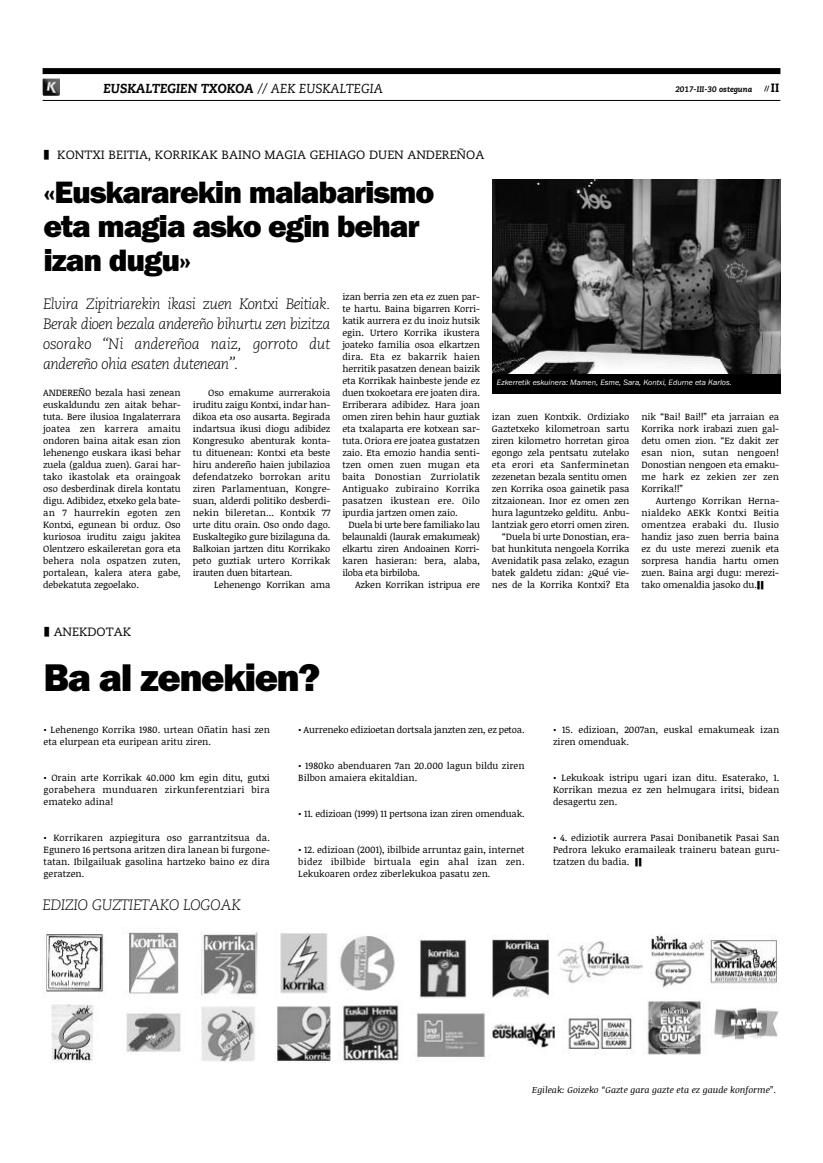
<style>
.page{position:relative;width:823px;height:1163px;background:#fff}
.page>*{position:absolute;margin:0;border:0;box-sizing:border-box;transform-origin:0 0}
.t1{font:800 40px "Franklin Gothic";letter-spacing:-.04em;color:#000}
.t2{font:800 32px/34px "Franklin Gothic";letter-spacing:-.035em;color:#000}
.t3{font:italic 300 15px/20px "Caecilia LT Std";letter-spacing:-.04em;color:#000;text-align:justify}
.t4{font:italic 800 13px "Caecilia LT Std";color:#050505;scale:.96 1}
.t5{font:12px "Caecilia LT Std";color:#050505}
.t6{font:9.5px/12px "Noticia Text";letter-spacing:-.005em;color:#000;text-align:justify}
.t7{font:italic 9px "Noticia Text";color:#000}
.t8{font:italic 8px "Franklin Gothic";color:#fff}
.t9{font:italic 800 8px "Caecilia LT Std";color:#050505;scale:.96 1}
.t10{font:800 7px "Caecilia LT Std";color:#000}
.s1{font-weight:400}
.s2{font-size:12px}
.s3{font-size:16px}
</style>
<div class="page">
<div style="left:43px;top:68px;width:737px;height:6px;background:#000"></div>
<hr style="left:43px;top:100px;width:737px;height:1px;background:#000">
<img style="left:42px;top:78px;width:18px;height:18px">
<img style="left:492px;top:179px;width:287px;height:195px">
<img style="left:44px;top:932px;width:735px;height:131px">
<div style="left:491px;top:374px;width:288px;height:20px;background:#000"></div>
<h3 class="t4" style="left:103px;top:83px;width:292px">EUSKALTEGIEN TXOKOA <span class="s1">// AEK EUSKALTEGIA</span></h3>
<p class="t9" style="left:675px;top:86px;width:81px">2017-III-30 osteguna</p>
<p class="t10" style="left:763px;top:86px;width:17px">// <span class="s2">II</span></p>
<p class="t5" style="left:57px;top:150px;width:428px">KONTXI BEITIA, KORRIKAK BAINO MAGIA GEHIAGO DUEN ANDEREÑOA</p>
<h2 class="t2" style="left:44px;top:175px;width:392px">«Euskararekin malabarismo eta magia asko egin behar izan dugu»</h2>
<h3 class="t3" style="left:43px;top:295px;width:289px">Elvira Zipitriarekin ikasi zuen Kontxi Beitiak.<br>Berak dioen bezala andereño bihurtu zen bizitza osorako “Ni andereñoa naiz, gorroto dut andereño ohia esaten dutenean<span class="s3">”.</span></h3>
<p class="t6" style="left:43px;top:387px;width:139px">ANDEREÑO bezala hasi zenean euskaldundu zen aitak behar&shy;tuta. Bere ilusioa Ingalaterrara joatea zen karrera amaitu ondoren baina aitak esan zion lehenengo euskara ikasi behar zuela (galdua zuen). Garai har&shy;tako ikastolak eta oraingoak oso desberdinak direla kontatu digu. Adibidez, etxeko gela bate&shy;an 7 haurrekin egoten zen Kontxi, egunean bi orduz. Oso kuriosoa iruditu zaigu jakitea Olentzero eskaileretan gora eta behera nola ospatzen zuten, portalean, kalera atera gabe, debekatuta zegoelako.</p>
<p class="t6" style="left:193px;top:387px;width:139px;text-indent:16px">Oso emakume aurrerakoia iruditu zaigu Kontxi, indar han&shy;dikoa eta oso ausarta. Begirada indartsua ikusi diogu adibidez Kongresuko abenturak konta&shy;tu dituenean: Kontxi eta beste hiru andereño haien jubilazioa defendatzeko borrokan aritu ziren Parlamentuan, Kongre&shy;suan, alderdi politiko desberdi&shy;nekin bileretan... Kontxik 77 urte ditu orain. Oso ondo dago.<br>Euskaltegiko gure bizilaguna da.<br>Balkoian jartzen ditu Korrikako peto guztiak urtero Korrikak irauten duen bitartean.</p>
<p class="t6" style="left:214px;top:579px;width:118px">Lehenengo Korrikan ama</p>
<p class="t6" style="left:342px;top:291px;width:139px">izan berria zen eta ez zuen par&shy;te hartu. Baina bigarren Korri&shy;katik aurrera ez du inoiz hutsik egin. Urtero Korrika ikustera joateko familia osoa elkartzen dira. Eta ez bakarrik haien herritik pasatzen denean baizik eta Korrikak hainbeste jende ez duen txokoetara ere joaten dira.<br>Erriberara adibidez. Hara joan omen ziren behin haur guztiak eta txalaparta ere kotxean sar&shy;tuta. Oriora ere joatea gustatzen zaio. Eta emozio handia senti&shy;tzen omen zuen mugan eta baita Donostian Zurriolatik Antiguako zubiraino Korrika pasatzen ikustean ere. Oilo ipurdia jartzen omen zaio.</p>
<p class="t6" style="left:342px;top:519px;width:139px;text-indent:6px">Duela bi urte bere familiako lau belaunaldi (laurak emakumeak) elkartu ziren Andoainen Korri&shy;karen hasieran: bera, alaba, iloba eta birbiloba.</p>
<p class="t6" style="left:355px;top:579px;width:126px">Azken Korrikan istripua ere</p>
<p class="t8" style="left:496px;top:377px;width:236px">Ezkerretik eskuinera: Mamen, Esme, Sara, Kontxi, Edurne eta Karlos.</p>
<p class="t6" style="left:491px;top:411px;width:139px;text-align:right">izan zuen Kontxik. Ordiziako<br>Gaztetxeko kilometroan sartu ziren kilometro horretan giroa egongo zela pentsatu zutelako eta erori eta Sanferminetan zezenetan bezala sentitu omen zen Korrika osoa gainetik pasa zitzaionean. Inor ez omen zen hura laguntzeko gelditu. Anbu&shy;lantziak gero etorri omen ziren. “Duela bi urte Donostian, era&shy;bat hunkituta nengoela Korrika<br>Avenidatik pasa zelako, ezagun batek galdetu zidan: ¿Qué vie&shy;nes de la Korrika Kontxi? Eta</p>
<p class="t6" style="left:641px;top:411px;width:139px">nik “Bai! Bai!!” eta jarraian ea Korrika nork irabazi zuen gal&shy;detu omen zion. “Ez dakit zer esan nion, sutan nengoen!<br>Donostian nengoen eta emaku&shy;me hark ez zekien zer zen Korrika!!”</p>
<p class="t6" style="left:641px;top:495px;width:139px;text-indent:14px">Aurtengo Korrikan Herna&shy;nialdeko AEKk Kontxi Beitia omentzea erabaki du. Ilusio handiz jaso zuen berria baina ez du uste merezi zuenik eta sorpresa handia hartu omen zuen. Baina argi dugu: merezi&shy;tako omenaldia jasoko du.</p>
<p class="t5" style="left:54px;top:626px;width:79px">ANEKDOTAK</p>
<h1 class="t1" style="left:44px;top:653px;width:278px">Ba al zenekien?</h1>
<p class="t6" style="left:44px;top:723px;width:228px">• Lehenengo Korrika 1980. urtean Oñatin hasi zen eta elurpean eta euripean aritu ziren.</p>
<p class="t6" style="left:44px;top:771px;width:228px">• Orain arte Korrikak 40.000 km egin ditu, gutxi gorabehera munduaren zirkunferentziari bira emateko adina!</p>
<p class="t6" style="left:44px;top:831px;width:228px">• Korrikaren azpiegitura oso garrantzitsua da.<br>Egunero 16 pertsona aritzen dira lanean bi furgone&shy;tatan. Ibilgailuak gasolina hartzeko baino ez dira geratzen.</p>
<h3 class="t3" style="left:43px;top:895px;width:199px">EDIZIO GUZTIETAKO LOGOAK</h3>
<p class="t6" style="left:298px;top:723px;width:228px">• Aurreneko edizioetan dortsala janzten zen, ez petoa.</p>
<p class="t6" style="left:298px;top:759px;width:228px">• 1980ko abenduaren 7an 20.000 lagun bildu ziren<br>Bilbon amaiera ekitaldian.</p>
<p class="t6" style="left:298px;top:807px;width:228px">• 11. edizioan (1999) 11 pertsona izan ziren omenduak.</p>
<p class="t6" style="left:298px;top:843px;width:228px">• 12. edizioan (2001), ibilbide arruntaz gain, internet bidez ibilbide birtuala egin ahal izan zen.<br>Lekukoaren ordez ziberlekukoa pasatu zen.</p>
<p class="t6" style="left:552px;top:723px;width:228px">• 15. edizioan, 2007an, euskal emakumeak izan ziren omenduak.</p>
<p class="t6" style="left:552px;top:771px;width:228px">• Lekukoak istripu ugari izan ditu. Esaterako, 1.<br>Korrikan mezua ez zen helmugara iritsi, bidean desagertu zen.</p>
<p class="t6" style="left:552px;top:831px;width:228px">• 4. ediziotik aurrera Pasai Donibanetik Pasai San Pedrora lekuko eramaileak traineru batean guru&shy;tzatzen du badia.</p>
<p class="t7" style="left:532px;top:1084px;width:246px">Egileak: Goizeko “Gazte gara gazte eta ez gaude konforme”.</p>
</div>
